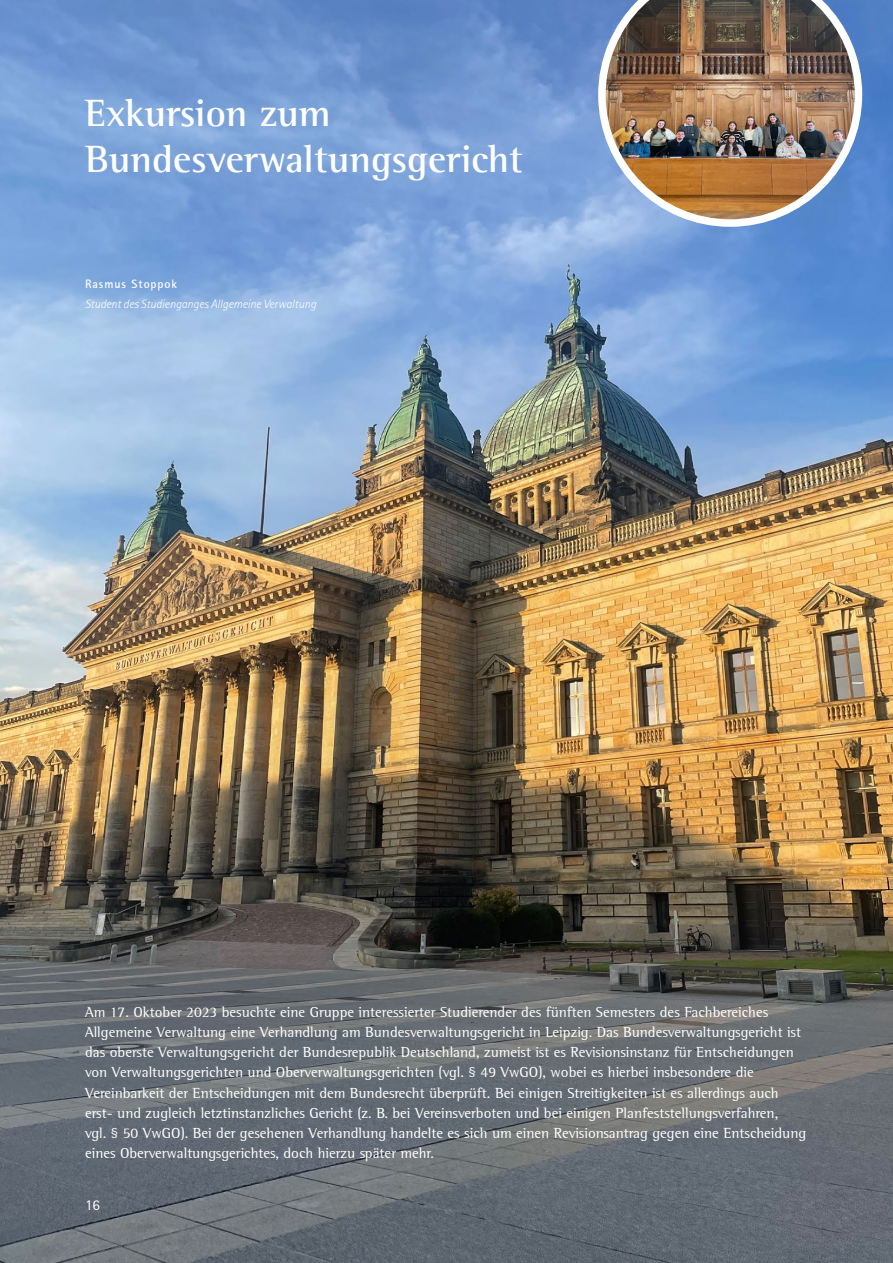
<style>
.page{position:relative;width:893px;height:1263px;background:#fff}
.page>*{position:absolute;margin:0;border:0;box-sizing:border-box;transform-origin:0 0}
.t1{font:700 39px/46.8px "Rotis Semi Serif";color:#fff}
.t2{font:15px/20.2px "Rotis Semi Serif";color:#fff}
.t3{font:15px "Rotis Sans Serif";color:#fff}
.t4{font:italic 300 12px "Rotis Sans Serif";color:#fff}
.t5{font:700 12px "Rotis Sans Serif";letter-spacing:.08em;color:#fff}
</style>
<div class="page">
<img style="left:0;top:0;width:893px;height:1263px">
<img style="left:598px;top:0;width:264px;height:227px">
<h1 class="t1" style="left:85px;top:89px;width:439px">Exkursion zum<br>Bundesverwaltungsgericht</h1>
<p class="t5" style="left:85px;top:276px;width:94px">Rasmus Stoppok</p>
<p class="t4" style="left:85px;top:297px;width:233px">Student des Studienganges Allgemeine Verwaltung</p>
<p class="t2" style="left:85px;top:1001px;width:723px">Am 17. Oktober 2023 besuchte eine Gruppe interessierter Studierender des fünften Semesters des Fachbereiches Allgemeine Verwaltung eine Verhandlung am Bundesverwaltungsgericht in Leipzig. Das Bundesverwaltungsgericht ist das oberste Verwaltungsgericht der Bundesrepublik Deutschland, zumeist ist es Revisionsinstanz für Entscheidungen von Verwaltungsgerichten und Oberverwaltungsgerichten (vgl. § 49 VwGO), wobei es hierbei insbesondere die Vereinbarkeit der Entscheidungen mit dem Bundesrecht überprüft. Bei einigen Streitigkeiten ist es allerdings auch erst- und zugleich letztinstanzliches Gericht (z. B. bei Vereinsverboten und bei einigen Planfeststellungsverfahren,<br>vgl. § 50 VwGO). Bei der gesehenen Verhandlung handelte es sich um einen Revisionsantrag gegen eine Entscheidung eines Oberverwaltungsgerichtes, doch hierzu später mehr.</p>
<p class="t3" style="left:85px;top:1196px;width:16px">16</p>
</div>
